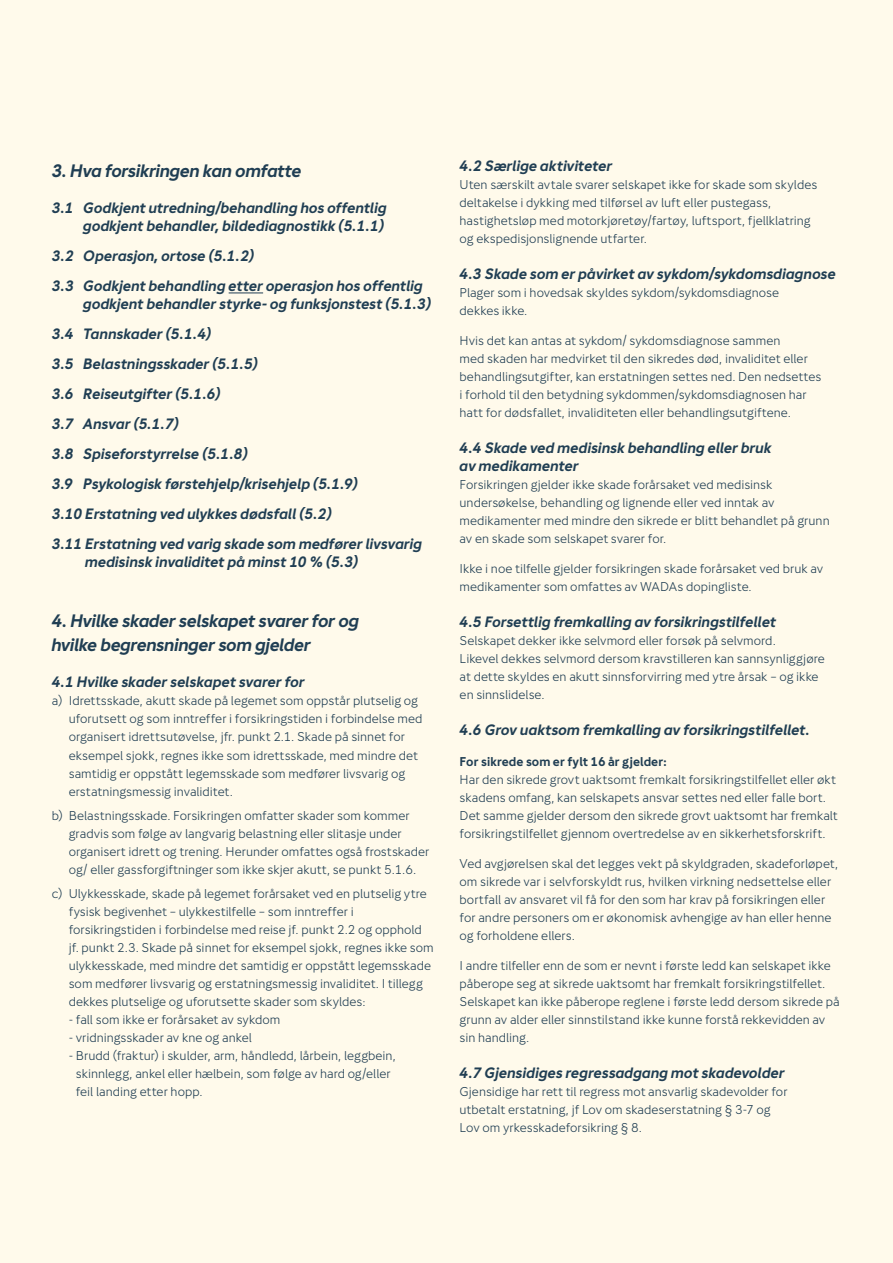
<style>
.page{position:relative;width:893px;height:1263px;background:#fffaeb}
.page>*{position:absolute;margin:0;border:0;box-sizing:border-box;transform-origin:0 0}
.Heading_03{font:italic 700 18px/24px "Gjensidige Sans";letter-spacing:-.02em;color:#203e53}
.Subheading_02{font:italic 700 15px/18px "Gjensidige Sans";letter-spacing:-.005em;color:#203e53}
.Punkter_abc{font:italic 700 15px "Gjensidige Sans";letter-spacing:-.005em;color:#203e53}
.Brødtekst{font:12.75px/18px "Gjensidige Sans";color:#203e53}
.Punkter_abc-2{font:12.75px/18px "Gjensidige Sans";color:#203e53}
.Subheading_02-2{font:700 12.75px "Gjensidige Sans";letter-spacing:.005em;color:#203e53}
</style>
<div class="page">
<hr style="left:229px;top:293px;width:34px;height:1px;background:#203e53">
<p class="Heading_03" style="left:52px;top:159px;width:251px">3. Hva forsikringen kan omfatte</p>
<p class="Subheading_02" style="left:52px;top:199px;width:337px;text-align:right">3.1 Godkjent utredning/behandling hos offentlig godkjent behandler, bildediagnostikk (5.1.1)</p>
<p class="Subheading_02" style="left:52px;top:247px;width:204px">3.2 Operasjon, ortose (5.1.2)</p>
<p class="Subheading_02" style="left:83px;top:277px;width:350px;text-indent:-32px">3.3 Godkjent behandling etter operasjon hos offentlig godkjent behandler styrke- og funksjonstest (5.1.3)</p>
<p class="Subheading_02" style="left:52px;top:325px;width:161px">3.4 Tannskader (5.1.4)</p>
<p class="Subheading_02" style="left:52px;top:355px;width:208px">3.5 Belastningsskader (5.1.5)</p>
<p class="Subheading_02" style="left:52px;top:385px;width:170px">3.6 Reiseutgifter (5.1.6)</p>
<p class="Subheading_02" style="left:52px;top:415px;width:129px">3.7 Ansvar (5.1.7)</p>
<p class="Subheading_02" style="left:52px;top:445px;width:198px">3.8 Spiseforstyrrelse (5.1.8)</p>
<p class="Subheading_02" style="left:52px;top:475px;width:308px">3.9 Psykologisk førstehjelp/krisehjelp (5.1.9)</p>
<p class="Subheading_02" style="left:52px;top:505px;width:282px">3.10 Erstatning ved ulykkes dødsfall (5.2)</p>
<p class="Subheading_02" style="left:85px;top:535px;width:339px;text-indent:-33px">3.11 Erstatning ved varig skade som medfører livsvarig medisinsk invaliditet på minst 10 % (5.3)</p>
<p class="Heading_03" style="left:52px;top:609px;width:309px">4. Hvilke skader selskapet svarer for og hvilke begrensninger som gjelder</p>
<p class="Subheading_02" style="left:52px;top:673px;width:255px">4.1 Hvilke skader selskapet svarer for</p>
<p class="Punkter_abc-2" style="left:69px;top:692px;width:355px;text-indent:-17px">a) Idrettsskade, akutt skade på legemet som oppstår plutselig og uforutsett og som inntreffer i forsikringstiden i forbindelse med organisert idrettsutøvelse, jfr. punkt 2.1. Skade på sinnet for eksempel sjokk, regnes ikke som idrettsskade, med mindre det samtidig er oppstått legemsskade som medfører livsvarig og erstatningsmessig invaliditet.</p>
<p class="Punkter_abc-2" style="left:69px;top:806px;width:362px;text-indent:-17px">b) Belastningsskade. Forsikringen omfatter skader som kommer gradvis som følge av langvarig belastning eller slitasje under organisert idrett og trening. Herunder omfattes også frostskader og/ eller gassforgiftninger som ikke skjer akutt, se punkt 5.1.6.</p>
<p class="Punkter_abc-2" style="left:69px;top:884px;width:367px;text-indent:-17px">c) Ulykkesskade, skade på legemet forårsaket ved en plutselig ytre fysisk begivenhet – ulykkestilfelle – som inntreffer i forsikringstiden i forbindelse med reise jf. punkt 2.2 og opphold jf. punkt 2.3. Skade på sinnet for eksempel sjokk, regnes ikke som ulykkesskade, med mindre det samtidig er oppstått legemsskade som medfører livsvarig og erstatningsmessig invaliditet. I tillegg dekkes plutselige og uforutsette skader som skyldes:</p>
<p class="Punkter_abc-2" style="left:69px;top:1010px;width:213px">- fall som ikke er forårsaket av sykdom</p>
<p class="Punkter_abc-2" style="left:69px;top:1028px;width:185px">- vridningsskader av kne og ankel</p>
<p class="Punkter_abc-2" style="left:76px;top:1046px;width:322px;text-indent:-7px">- Brudd (fraktur) i skulder, arm, håndledd, lårbein, leggbein, skinnlegg, ankel eller hælbein, som følge av hard og/eller feil landing etter hopp.</p>
<p class="Punkter_abc" style="left:460px;top:158px;width:155px">4.2 Særlige aktiviteter</p>
<p class="Brødtekst" style="left:460px;top:176px;width:359px">Uten særskilt avtale svarer selskapet ikke for skade som skyldes deltakelse i dykking med tilførsel av luft eller pustegass, hastighetsløp med motorkjøretøy/fartøy, luftsport, fjellklatring og ekspedisjonslignende utfarter.</p>
<p class="Subheading_02" style="left:460px;top:265px;width:378px">4.3 Skade som er påvirket av sykdom/sykdomsdiagnose</p>
<p class="Brødtekst" style="left:460px;top:284px;width:321px">Plager som i hovedsak skyldes sykdom/sykdomsdiagnose dekkes ikke.</p>
<p class="Brødtekst" style="left:460px;top:332px;width:363px">Hvis det kan antas at sykdom/ sykdomsdiagnose sammen<br>med skaden har medvirket til den sikredes død, invaliditet eller behandlingsutgifter, kan erstatningen settes ned. Den nedsettes i forhold til den betydning sykdommen/sykdomsdiagnosen har hatt for dødsfallet, invaliditeten eller behandlingsutgiftene.</p>
<p class="Subheading_02" style="left:460px;top:439px;width:314px">4.4 Skade ved medisinsk behandling eller bruk av medikamenter</p>
<p class="Brødtekst" style="left:460px;top:476px;width:372px">Forsikringen gjelder ikke skade forårsaket ved medisinsk undersøkelse, behandling og lignende eller ved inntak av medikamenter med mindre den sikrede er blitt behandlet på grunn av en skade som selskapet svarer for.</p>
<p class="Brødtekst" style="left:460px;top:560px;width:365px">Ikke i noe tilfelle gjelder forsikringen skade forårsaket ved bruk av medikamenter som omfattes av WADAs dopingliste.</p>
<p class="Subheading_02" style="left:460px;top:613px;width:318px">4.5 Forsettlig fremkalling av forsikringstilfellet</p>
<p class="Brødtekst" style="left:460px;top:632px;width:367px">Selskapet dekker ikke selvmord eller forsøk på selvmord.<br>Likevel dekkes selvmord dersom kravstilleren kan sannsynliggjøre at dette skyldes en akutt sinnsforvirring med ytre årsak – og ikke en sinnslidelse.</p>
<p class="Subheading_02" style="left:460px;top:721px;width:352px">4.6 Grov uaktsom fremkalling av forsikringstilfellet.</p>
<p class="Subheading_02-2" style="left:460px;top:754px;width:209px">For sikrede som er fylt 16 år gjelder:</p>
<p class="Brødtekst" style="left:460px;top:770px;width:380px">Har den sikrede grovt uaktsomt fremkalt forsikringstilfellet eller økt skadens omfang, kan selskapets ansvar settes ned eller falle bort.<br>Det samme gjelder dersom den sikrede grovt uaktsomt har fremkalt forsikringstilfellet gjennom overtredelse av en sikkerhetsforskrift.</p>
<p class="Brødtekst" style="left:460px;top:854px;width:380px">Ved avgjørelsen skal det legges vekt på skyldgraden, skadeforløpet, om sikrede var i selvforskyldt rus, hvilken virkning nedsettelse eller bortfall av ansvaret vil få for den som har krav på forsikringen eller for andre personers om er økonomisk avhengige av han eller henne og forholdene ellers.</p>
<p class="Brødtekst" style="left:460px;top:956px;width:382px">I andre tilfeller enn de som er nevnt i første ledd kan selskapet ikke påberope seg at sikrede uaktsomt har fremkalt forsikringstilfellet.<br>Selskapet kan ikke påberope reglene i første ledd dersom sikrede på grunn av alder eller sinnstilstand ikke kunne forstå rekkevidden av sin handling.</p>
<p class="Subheading_02" style="left:460px;top:1063px;width:327px">4.7 Gjensidiges regressadgang mot skadevolder</p>
<p class="Brødtekst" style="left:460px;top:1082px;width:330px">Gjensidige har rett til regress mot ansvarlig skadevolder for utbetalt erstatning, jf Lov om skadeserstatning § 3-7 og<br>Lov om yrkesskadeforsikring § 8.</p>
</div>
